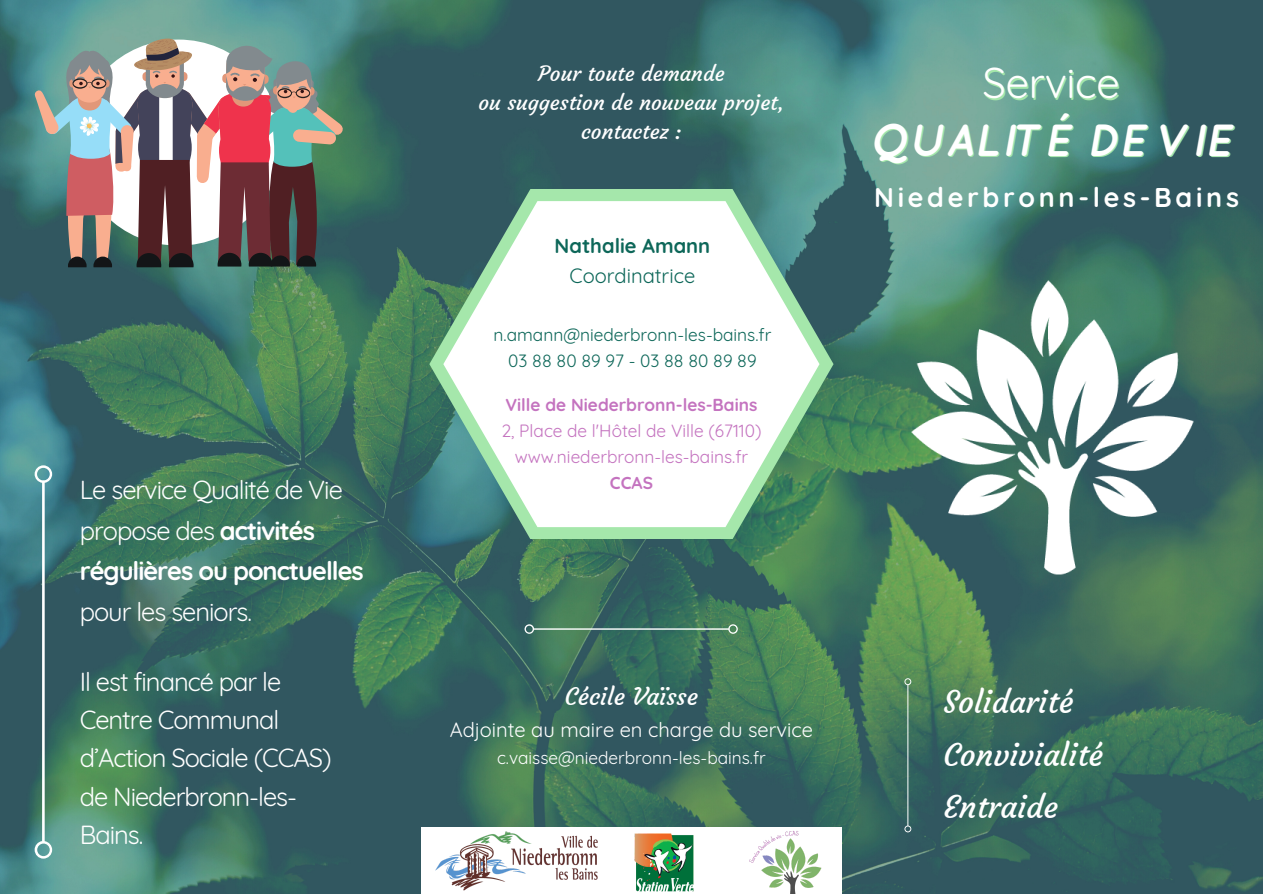
<style>
.page{position:relative;width:1263px;height:894px;background:#fff}
.page>*{position:absolute;margin:0;border:0;box-sizing:border-box;transform-origin:0 0}
.t1{font:italic 700 45px "Quicksand";letter-spacing:-.01em;color:#fff}
.t2{font:42px "Quicksand";letter-spacing:-.01em;color:#fff}
.t3{font:31.05px/52.3px "Courgette";color:#fff}
.t4{font:700 27px "Quicksand";letter-spacing:.135em;color:#fff}
.t5{font:25.5px/38.2px "Quicksand";letter-spacing:-.04em;color:#fff}
.t6{font:24px "Courgette";color:#fff}
.t7{font:21px/29.2px "Courgette";color:#fff;text-align:center}
.t8{font:20.1px "Quicksand";color:#fff}
.t9{font:700 20.1px/30.3px "Quicksand";color:#0d6759;text-align:center}
.t10{font:17.25px "Quicksand";color:#c473bf}
.t11{font:17.25px "Quicksand";color:#0d6759}
.t12{font:17.25px "Quicksand";color:#fff}
.t13{font:700 17.25px "Quicksand";color:#c473bf}
.s1{font-weight:700}
.s2{font-weight:400}
</style>
<div class="page">
<img style="left:0;top:0;width:1263px;height:893px">
<div style="left:421px;top:827px;width:420px;height:66px;background:#fff"></div>
<svg style="left:524px;top:624px;width:214px;height:9px;background:#5e8c79"></svg>
<img style="left:634px;top:833px;width:60px;height:59px">
<svg style="left:429px;top:189px;width:404px;height:349px"></svg>
<img style="left:749px;top:831px;width:73px;height:62px">
<img style="left:435px;top:831px;width:163px;height:60px">
<svg style="left:904px;top:678px;width:7px;height:154px"></svg>
<img style="left:842px;top:216px;width:421px;height:422px">
<svg style="left:35px;top:465px;width:17px;height:393px;background:#5c8789"></svg>
<svg style="left:34px;top:32px;width:310px;height:235px;background:#898381"></svg>
<h3 class="t5" style="left:80px;top:469px;width:286px;line-height:40.5px">Le service Qualité de Vie propose des <span class="s1">activités régulières ou ponctuelles </span>pour les seniors.</h3>
<p class="t5" style="left:80px;top:661px;width:253px">Il est financé par le<br>Centre Communal d’Action Sociale (CCAS) de Niederbronn-les-<br>Bains.</p>
<p class="t7" style="left:478px;top:59px;width:307px">Pour toute demande<br>ou suggestion de nouveau projet, contactez :</p>
<h4 class="t9" style="left:555px;top:230px;width:157px">Nathalie Amann<br><span class="s2">Coordinatrice</span></h4>
<h5 class="t11" style="left:494px;top:323px;width:279px">n.amann@niederbronn-les-bains.fr</h5>
<p class="t11" style="left:508px;top:349px;width:250px">03 88 80 89 97 - 03 88 80 89 89</p>
<p class="t13" style="left:505px;top:393px;width:253px">Ville de Niederbronn-les-Bains</p>
<p class="t10" style="left:501px;top:419px;width:262px">2, Place de l'Hôtel de Ville (67110)</p>
<p class="t10" style="left:515px;top:445px;width:235px">www.niederbronn-les-bains.fr</p>
<h4 class="t13" style="left:610px;top:471px;width:45px">CCAS</h4>
<h2 class="t2" style="left:982px;top:56px;width:139px">Service</h2>
<h1 class="t1" style="left:871px;top:113px;width:362px">QUALITÉ DE VIE</h1>
<p class="t4" style="left:874px;top:180px;width:366px">Niederbronn-les-Bains</p>
<p class="t6" style="left:565px;top:681px;width:135px">Cécile Vaïsse</p>
<p class="t8" style="left:450px;top:716px;width:365px">Adjointe au maire en charge du service</p>
<p class="t12" style="left:497px;top:746px;width:270px">c.vaisse@niederbronn-les-bains.fr</p>
<p class="t3" style="left:943px;top:676px;width:161px">Solidarité<br>Convivialité<br>Entraide</p>
</div>
